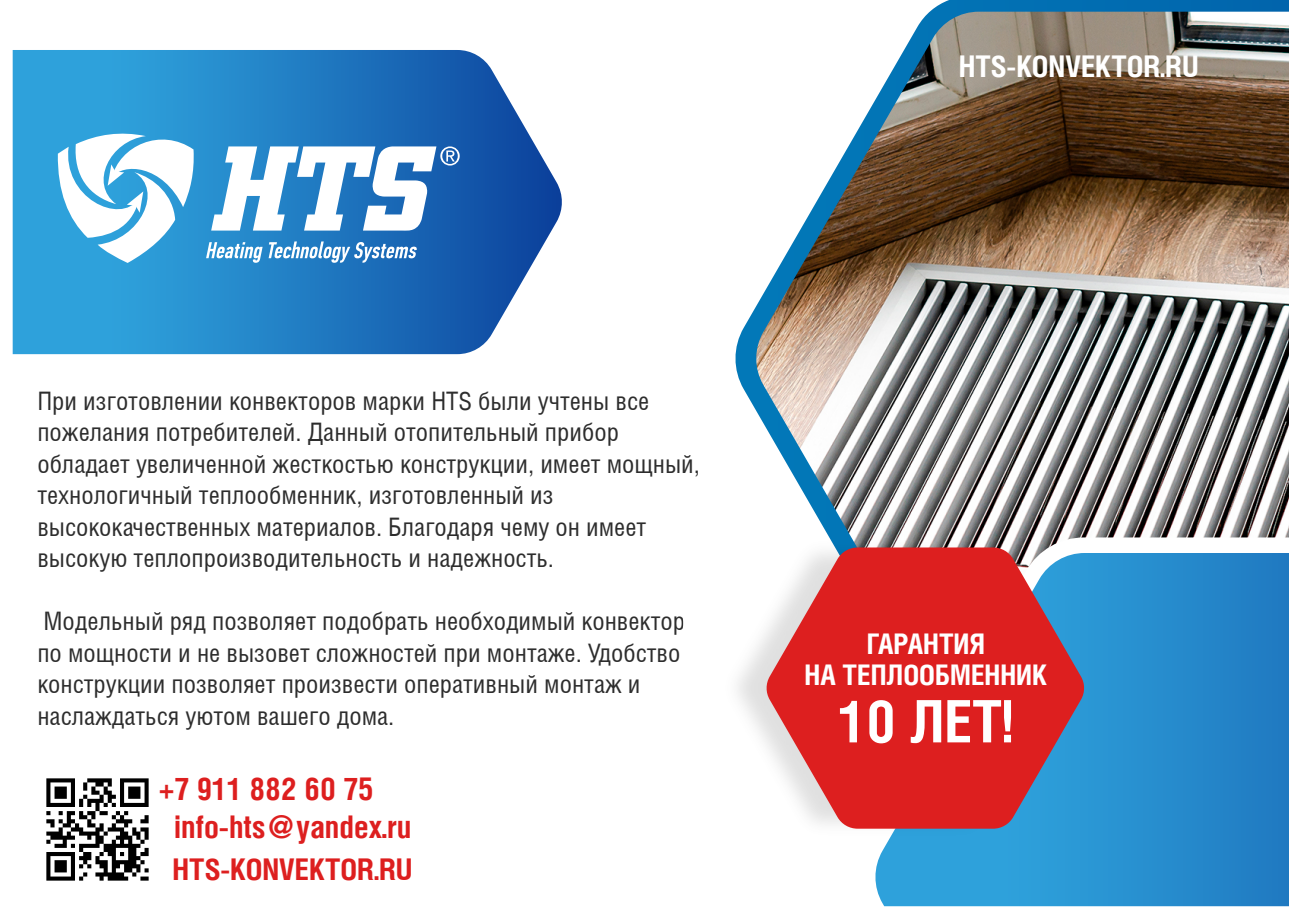
<style>
.page{position:relative;width:1289px;height:919px;background:#fff}
.page>*{position:absolute;margin:0;border:0;box-sizing:border-box;transform-origin:0 0}
.t1{font:700 58.5px "Helios Cond";color:#fff}
.t2{font:700 31.35px/38.7px "Helios Cond";color:#dd1f1f}
.t3{font:700 30px "Helios Cond";color:#fff}
.t4{font:700 30px "Helios Cond";color:#dd1f1f}
.t5{font:700 28.5px/31.5px "Helios Cond";color:#fff;text-align:center}
.t6{font:25.5px/31.5px "Helios Cond";color:#2d2d2d}
</style>
<div class="page">
<svg style="left:13px;top:50px;width:549px;height:304px;background:#3689c9"></svg>
<svg style="left:57px;top:127px;width:138px;height:136px"></svg>
<svg style="left:211px;top:146px;width:248px;height:85px"></svg>
<svg style="left:206px;top:241px;width:211px;height:22px"></svg>
<svg style="left:735px;top:0;width:553px;height:407px"></svg>
<img style="left:754px;top:12px;width:534px;height:525px">
<svg style="left:875px;top:553px;width:413px;height:353px;background:#268acb"></svg>
<img style="left:737px;top:501px;width:361px;height:373px">
<svg style="left:765px;top:547px;width:320px;height:281px;background:#cd484e"></svg>
<img style="left:46px;top:778px;width:103px;height:103px">
<p class="t3" style="left:958px;top:48px;width:241px">HTS-KONVEKTOR.RU</p>
<p class="t6" style="left:37px;top:384px;width:664px">При изготовлении конвекторов марки HTS были учтены все пожелания потребителей. Данный отопительный прибор обладает увеличенной жесткостью конструкции, имеет мощный, технологичный теплообменник, изготовленный из высококачественных материалов. Благодаря чему он имеет высокую теплопроизводительность и надежность.</p>
<p class="t6" style="left:37px;top:605px;width:649px">Модельный ряд позволяет подобрать необходимый конвектор по мощности и не вызовет сложностей при монтаже. Удобство конструкции позволяет произвести оперативный монтаж и наслаждаться уютом вашего дома.</p>
<p class="t2" style="left:174px;top:768px;width:239px;text-indent:-15px">+7 911 882 60 75 info-hts@yandex.ru</p>
<p class="t4" style="left:173px;top:851px;width:241px">HTS-KONVEKTOR.RU</p>
<p class="t5" style="left:804px;top:627px;width:244px">ГАРАНТИЯ<br>НА ТЕПЛООБМЕННИК</p>
<h1 class="t1" style="left:838px;top:686px;width:176px">10 ЛЕТ!</h1>
</div>
